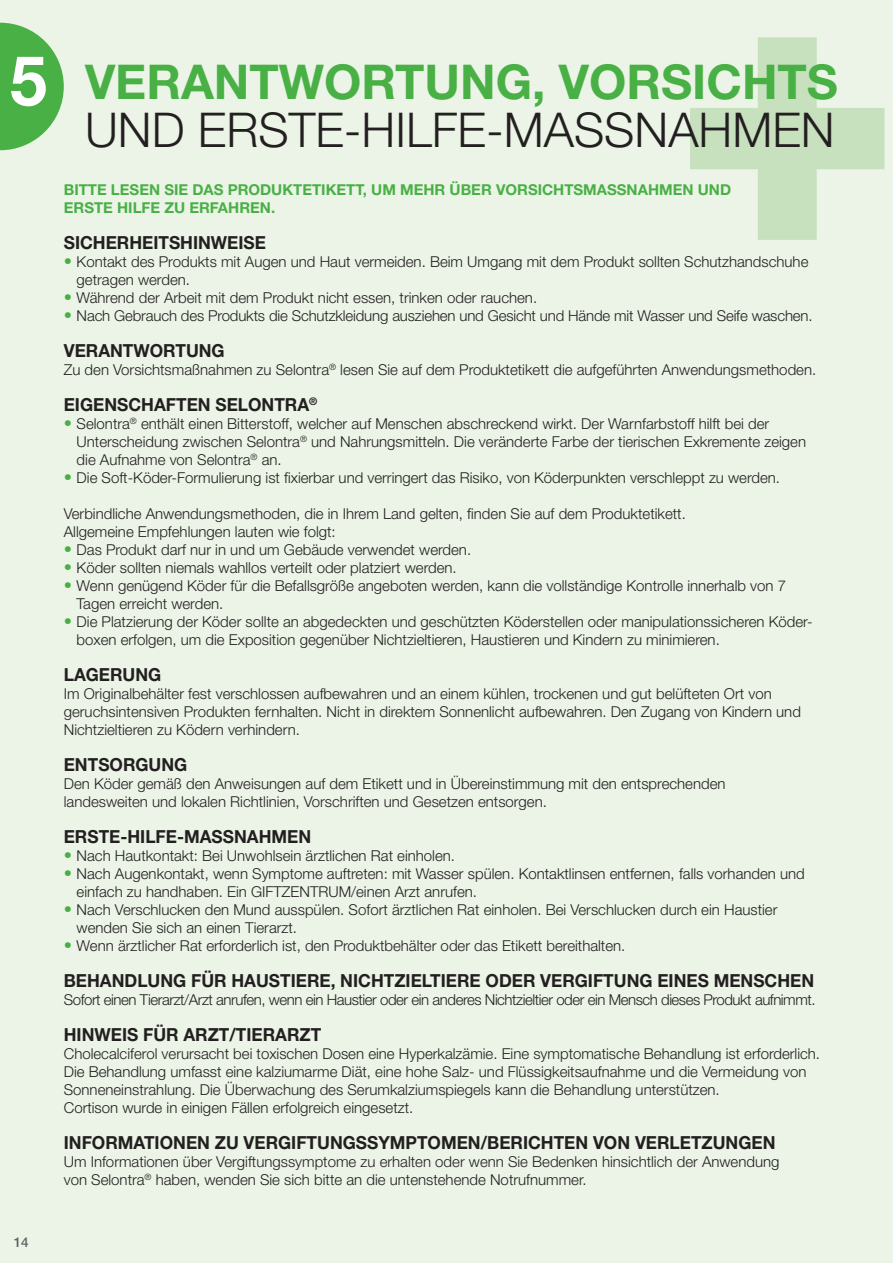
<style>
.page{position:relative;width:893px;height:1263px;background:#ebf4e7}
.page>*{position:absolute;margin:0;border:0;box-sizing:border-box;transform-origin:0 0}
.t1{font:300 48px/48px "Helvetica Neue LT Std";color:#231f20;text-align:right}
.t2{font:700 18px "Helvetica Neue LT Std";color:#231f20;scale:.96 1}
.t3{font:300 15px/18px "Helvetica Neue LT Std";color:#231f20}
.t4{font:300 15px "Helvetica Neue LT Std";letter-spacing:-.03em;color:#231f20}
.t5{font:700 15px/18px "Helvetica Neue LT Std";color:#49b045}
.t6{font:500 13.5px "Helvetica Neue LT Std";color:#636366}
.s1{font-weight:700;font-size:69.3px;color:#fff}
.s2{font-weight:700;color:#49b045}
.s3{font-size:16.5px;color:#49b045}
</style>
<div class="page">
<svg style="left:690px;top:37px;width:194px;height:203px"></svg>
<svg style="left:0;top:23px;width:64px;height:127px"></svg>
<h1 class="t1" style="left:10px;top:57px;width:830px"><span class="s1">5</span> <span class="s2">VERANTWORTUNG, VORSICHTS<br></span>UND ERSTE-HILFE-MASSNAHMEN</h1>
<p class="t5" style="left:64px;top:180px;width:669px">BITTE LESEN SIE DAS PRODUKTETIKETT, UM MEHR ÜBER VORSICHTSMASSNAHMEN UND<br>ERSTE HILFE ZU ERFAHREN.</p>
<p class="t2" style="left:64px;top:231px;width:212px">SICHERHEITSHINWEISE</p>
<p class="t3" style="left:77px;top:252px;width:733px;text-indent:-13px"><span class="s3">•</span> Kontakt des Produkts mit Augen und Haut vermeiden. Beim Umgang mit dem Produkt sollten Schutzhandschuhe getragen werden.</p>
<p class="t3" style="left:64px;top:288px;width:475px"><span class="s3">•</span> Während der Arbeit mit dem Produkt nicht essen, trinken oder rauchen.</p>
<p class="t3" style="left:64px;top:306px;width:750px"><span class="s3">•</span> Nach Gebrauch des Produkts die Schutzkleidung ausziehen und Gesicht und Hände mit Wasser und Seife waschen.</p>
<p class="t2" style="left:64px;top:339px;width:169px">VERANTWORTUNG</p>
<p class="t3" style="left:64px;top:360px;width:754px">Zu den Vorsichtsmaßnahmen zu Selontra<sup>®</sup> lesen Sie auf dem Produktetikett die aufgeführten Anwendungsmethoden.</p>
<p class="t2" style="left:64px;top:393px;width:266px">EIGENSCHAFTEN SELONTRA<sup>®</sup></p>
<p class="t3" style="left:77px;top:414px;width:731px;text-indent:-13px"><span class="s3">•</span> Selontra<sup>®</sup> enthält einen Bitterstoff, welcher auf Menschen abschreckend wirkt. Der Warnfarbstoff hilft bei der<br>Unterscheidung zwischen Selontra<sup>®</sup> und Nahrungsmitteln. Die veränderte Farbe der tierischen Exkremente zeigen die Aufnahme von Selontra<sup>®</sup> an.</p>
<p class="t3" style="left:64px;top:468px;width:718px"><span class="s3">•</span> Die Soft-Köder-Formulierung ist fixierbar und verringert das Risiko, von Köderpunkten verschleppt zu werden.</p>
<p class="t3" style="left:64px;top:504px;width:624px">Verbindliche Anwendungsmethoden, die in Ihrem Land gelten, finden Sie auf dem Produktetikett.<br>Allgemeine Empfehlungen lauten wie folgt:</p>
<p class="t3" style="left:64px;top:540px;width:409px"><span class="s3">•</span> Das Produkt darf nur in und um Gebäude verwendet werden.</p>
<p class="t3" style="left:64px;top:558px;width:394px"><span class="s3">•</span> Köder sollten niemals wahllos verteilt oder platziert werden.</p>
<p class="t3" style="left:77px;top:576px;width:711px;text-indent:-13px"><span class="s3">•</span> Wenn genügend Köder für die Befallsgröße angeboten werden, kann die vollständige Kontrolle innerhalb von 7<br>Tagen erreicht werden.</p>
<p class="t3" style="left:77px;top:612px;width:738px;text-indent:-13px"><span class="s3">•</span> Die Platzierung der Köder sollte an abgedeckten und geschützten Köderstellen oder manipulationssicheren Köder&shy;boxen erfolgen, um die Exposition gegenüber Nichtzieltieren, Haustieren und Kindern zu minimieren.</p>
<p class="t2" style="left:64px;top:663px;width:103px">LAGERUNG</p>
<p class="t3" style="left:64px;top:684px;width:739px">Im Originalbehälter fest verschlossen aufbewahren und an einem kühlen, trockenen und gut belüfteten Ort von geruchsintensiven Produkten fernhalten. Nicht in direktem Sonnenlicht aufbewahren. Den Zugang von Kindern und<br>Nichtzieltieren zu Ködern verhindern.</p>
<p class="t2" style="left:64px;top:753px;width:130px">ENTSORGUNG</p>
<p class="t3" style="left:64px;top:774px;width:663px">Den Köder gemäß den Anweisungen auf dem Etikett und in Übereinstimmung mit den entsprechenden landesweiten und lokalen Richtlinien, Vorschriften und Gesetzen entsorgen.</p>
<p class="t2" style="left:64px;top:825px;width:259px">ERSTE-HILFE-MASSNAHMEN</p>
<p class="t3" style="left:64px;top:846px;width:393px"><span class="s3">•</span> Nach Hautkontakt: Bei Unwohlsein ärztlichen Rat einholen.</p>
<p class="t3" style="left:77px;top:864px;width:730px;text-indent:-13px"><span class="s3">•</span> Nach Augenkontakt, wenn Symptome auftreten: mit Wasser spülen. Kontaktlinsen entfernen, falls vorhanden und einfach zu handhaben. Ein GIFTZENTRUM/einen Arzt anrufen.</p>
<p class="t3" style="left:77px;top:900px;width:702px;text-indent:-13px"><span class="s3">•</span> Nach Verschlucken den Mund ausspülen. Sofort ärztlichen Rat einholen. Bei Verschlucken durch ein Haustier wenden Sie sich an einen Tierarzt.</p>
<p class="t3" style="left:64px;top:936px;width:563px"><span class="s3">•</span> Wenn ärztlicher Rat erforderlich ist, den Produktbehälter oder das Etikett bereithalten.</p>
<p class="t2" style="left:64px;top:969px;width:783px">BEHANDLUNG FÜR HAUSTIERE, NICHTZIELTIERE ODER VERGIFTUNG EINES MENSCHEN</p>
<p class="t4" style="left:64px;top:990px;width:753px">Sofort einen Tierarzt/Arzt anrufen, wenn ein Haustier oder ein anderes Nichtzieltier oder ein Mensch dieses Produkt aufnimmt.</p>
<p class="t2" style="left:64px;top:1023px;width:270px">HINWEIS FÜR ARZT/TIERARZT</p>
<p class="t3" style="left:64px;top:1044px;width:758px">Cholecalciferol verursacht bei toxischen Dosen eine Hyperkalzämie. Eine symptomatische Behandlung ist erforderlich.<br>Die Behandlung umfasst eine kalziumarme Diät, eine hohe Salz- und Flüssigkeitsaufnahme und die Vermeidung von Sonneneinstrahlung. Die Überwachung des Serumkalziumspiegels kann die Behandlung unterstützen.<br>Cortison wurde in einigen Fällen erfolgreich eingesetzt.</p>
<p class="t2" style="left:64px;top:1131px;width:743px">INFORMATIONEN ZU VERGIFTUNGSSYMPTOMEN/BERICHTEN VON VERLETZUNGEN</p>
<p class="t3" style="left:64px;top:1152px;width:717px">Um Informationen über Vergiftungssymptome zu erhalten oder wenn Sie Bedenken hinsichtlich der Anwendung von Selontra<sup>®</sup> haben, wenden Sie sich bitte an die untenstehende Notrufnummer.</p>
<p class="t6" style="left:14px;top:1234px;width:17px">14</p>
</div>
